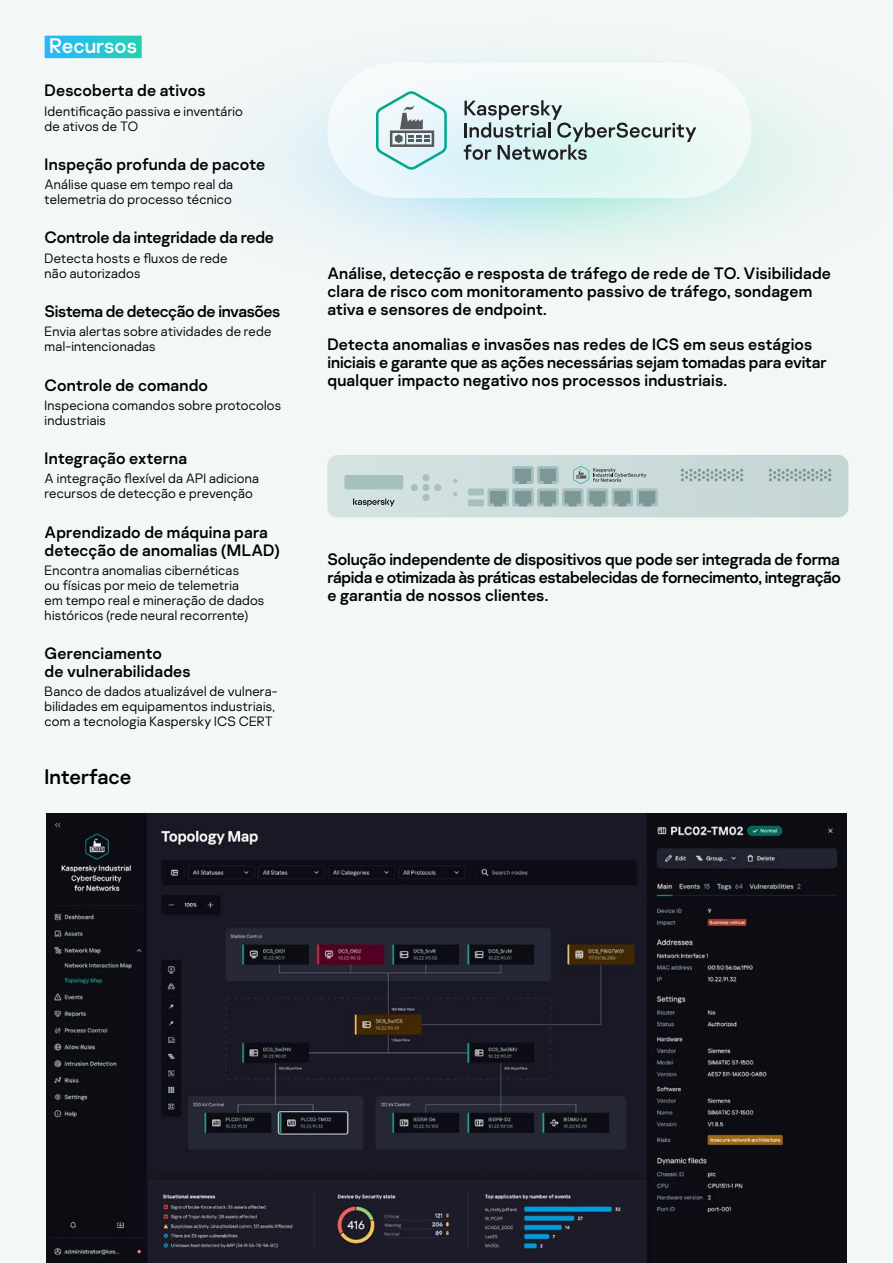
<style>
.page{position:relative;width:893px;height:1263px;background:#f3f7f6}
.page>*{position:absolute;margin:0;border:0;box-sizing:border-box;transform-origin:0 0}
.t1{font:21px "Kaspersky Sans";color:#000}
.t2{font:21px "Kaspersky Sans";color:#fff}
.t3{font:16.5px/18px "Kaspersky Sans";letter-spacing:.005em;color:#000}
.t4{font:16.5px "Kaspersky Sans";letter-spacing:-.025em;color:#000}
.t5{font:300 13.5px/15px "Kaspersky Sans";letter-spacing:.015em;color:#000}
</style>
<div class="page">
<div style="left:327px;top:63px;width:425px;height:135px;background:linear-gradient(to bottom,#f8fbfb,#e0f5f6);border-radius:68px"></div>
<svg style="left:464px;top:100px;width:232px;height:60px"></svg>
<svg style="left:376px;top:91px;width:71px;height:79px"></svg>
<div style="left:45px;top:36px;width:97px;height:22px;background:linear-gradient(to right,#27b7ff,#23d1af)"></div>
<img style="left:47px;top:813px;width:799px;height:450px">
<div style="left:327px;top:455px;width:521px;height:62px;background:#ccdcdb;border-radius:10px"></div>
<div style="left:344px;top:475px;width:59px;height:14px;background:#a6bfbf;border-radius:2px"></div>
<svg style="left:573px;top:466px;width:73px;height:18px"></svg>
<svg style="left:353px;top:498px;width:42px;height:8px"></svg>
<div style="left:411px;top:484px;width:7px;height:7px;background:#a6bfbf;border-radius:50%"></div>
<div style="left:422px;top:484px;width:8px;height:7px;background:#a6bfbf;border-radius:50%"></div>
<div style="left:422px;top:494px;width:8px;height:7px;background:#a6bfbf;border-radius:50%"></div>
<div style="left:422px;top:474px;width:8px;height:7px;background:#a6bfbf;border-radius:50%"></div>
<div style="left:434px;top:484px;width:7px;height:7px;background:#a6bfbf;border-radius:50%"></div>
<svg style="left:453px;top:479px;width:4px;height:4px"></svg>
<svg style="left:453px;top:492px;width:4px;height:4px"></svg>
<div style="left:487px;top:488px;width:22px;height:18px;background:#a6bfbf;border-radius:2px"></div>
<svg style="left:490px;top:491px;width:16px;height:15px"></svg>
<div style="left:512px;top:488px;width:22px;height:18px;background:#a6bfbf;border-radius:2px"></div>
<svg style="left:515px;top:491px;width:16px;height:15px"></svg>
<div style="left:512px;top:466px;width:22px;height:18px;background:linear-gradient(to right,#9ab3b3,#9bb4b4);border-radius:2px"></div>
<svg style="left:515px;top:469px;width:16px;height:15px"></svg>
<div style="left:537px;top:488px;width:22px;height:18px;background:#a6bfbf;border-radius:2px"></div>
<svg style="left:540px;top:491px;width:16px;height:15px"></svg>
<svg style="left:537px;top:466px;width:22px;height:18px"></svg>
<svg style="left:540px;top:469px;width:16px;height:15px"></svg>
<svg style="left:562px;top:488px;width:21px;height:18px"></svg>
<svg style="left:565px;top:491px;width:16px;height:15px"></svg>
<div style="left:587px;top:488px;width:21px;height:18px;background:#a6bfbf;border-radius:2px"></div>
<svg style="left:589px;top:491px;width:17px;height:15px"></svg>
<svg style="left:612px;top:488px;width:21px;height:18px"></svg>
<svg style="left:614px;top:491px;width:16px;height:15px"></svg>
<div style="left:636px;top:488px;width:22px;height:18px;background:#a6bfbf;border-radius:2px"></div>
<svg style="left:639px;top:491px;width:16px;height:15px"></svg>
<div style="left:468px;top:488px;width:16px;height:7px;background:#a6bfbf;border-radius:2px"></div>
<div style="left:468px;top:499px;width:16px;height:7px;background:#a6bfbf;border-radius:2px"></div>
<svg style="left:681px;top:469px;width:62px;height:12px"></svg>
<svg style="left:769px;top:469px;width:62px;height:12px"></svg>
<p class="t2" style="left:49px;top:33px;width:89px">Recursos</p>
<p class="t3" style="left:45px;top:82px;width:163px">Descoberta de ativos</p>
<p class="t5" style="left:45px;top:103px;width:200px">Identificação passiva e inventário de ativos de TO</p>
<p class="t3" style="left:45px;top:155px;width:222px">Inspeção profunda de pacote</p>
<p class="t5" style="left:45px;top:177px;width:190px">Análise quase em tempo real da telemetria do processo técnico</p>
<p class="t3" style="left:45px;top:229px;width:231px">Controle da integridade da rede</p>
<p class="t5" style="left:45px;top:250px;width:184px">Detecta hosts e fluxos de rede não autorizados</p>
<p class="t4" style="left:45px;top:301px;width:237px">Sistema de detecção de invasões</p>
<p class="t5" style="left:45px;top:324px;width:228px">Envia alertas sobre atividades de rede mal-intencionadas</p>
<p class="t3" style="left:45px;top:376px;width:165px">Controle de comando</p>
<p class="t5" style="left:45px;top:397px;width:238px">Inspeciona comandos sobre protocolos industriais</p>
<p class="t3" style="left:45px;top:449px;width:144px">Integração externa</p>
<p class="t5" style="left:45px;top:471px;width:216px">A integração flexível da API adiciona recursos de detecção e prevenção</p>
<p class="t3" style="left:45px;top:523px;width:237px">Aprendizado de máquina para detecção de anomalias (MLAD)</p>
<p class="t5" style="left:45px;top:562px;width:221px">Encontra anomalias cibernéticas<br>ou físicas por meio de telemetria<br>em tempo real e mineração de dados históricos (rede neural recorrente)</p>
<p class="t3" style="left:45px;top:644px;width:147px">Gerenciamento<br>de vulnerabilidades</p>
<p class="t5" style="left:45px;top:684px;width:234px">Banco de dados atualizável de vulnera&shy;bilidades em equipamentos industriais, com a tecnologia Kaspersky ICS CERT</p>
<p class="t1" style="left:45px;top:764px;width:88px">Interface</p>
<p class="t3" style="left:327px;top:264px;width:505px">Análise, detecção e resposta de tráfego de rede de TO. Visibilidade clara de risco com monitoramento passivo de tráfego, sondagem ativa e sensores de endpoint.</p>
<p class="t3" style="left:327px;top:335px;width:501px">Detecta anomalias e invasões nas redes de ICS em seus estágios iniciais e garante que as ações necessárias sejam tomadas para evitar qualquer impacto negativo nos processos industriais.</p>
<p class="t3" style="left:327px;top:550px;width:515px;text-align:justify">Solução independente de dispositivos que pode ser integrada de forma rápida e otimizada às práticas estabelecidas de fornecimento, integração e garantia de nossos clientes.</p>
</div>
